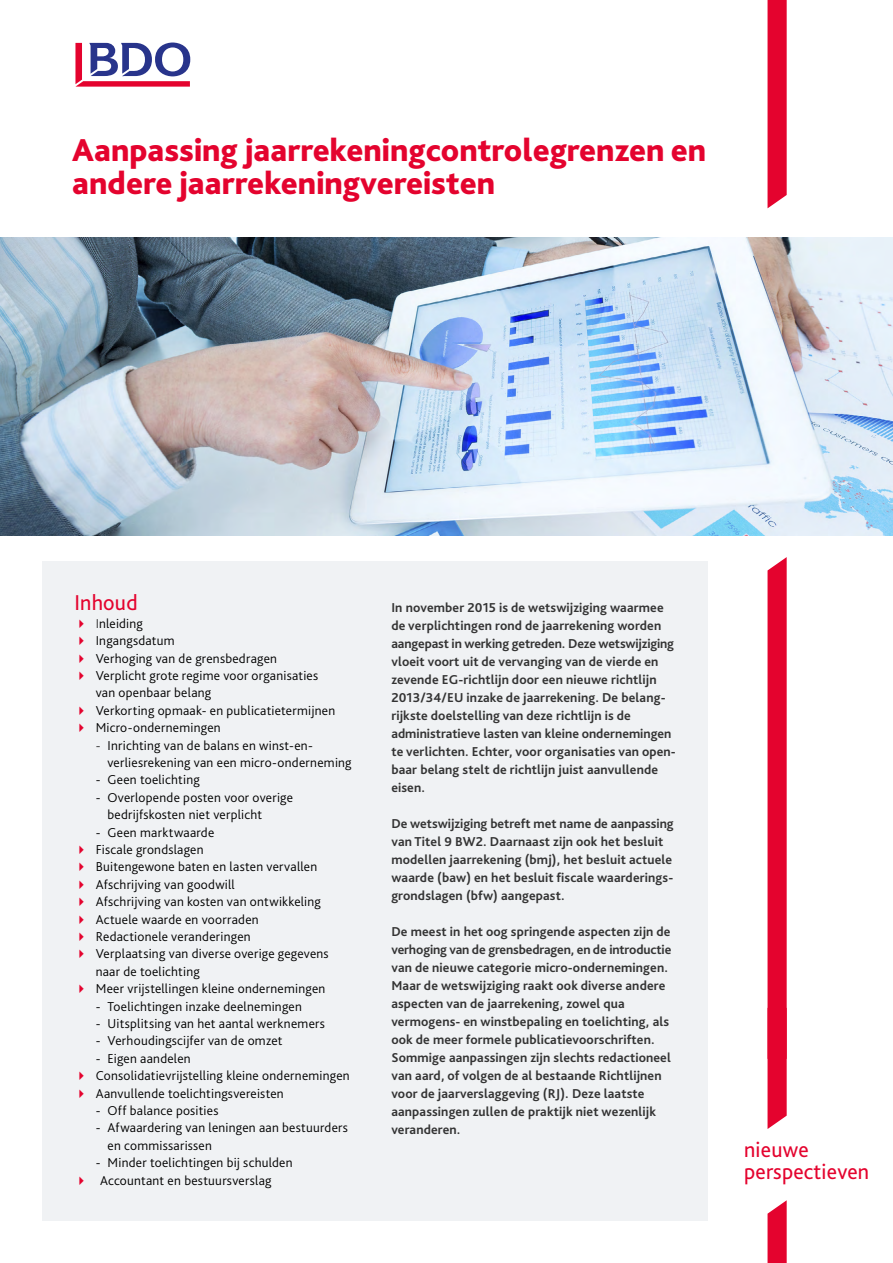
<style>
.page{position:relative;width:893px;height:1263px;background:#fff}
.page>*{position:absolute;margin:0;border:0;box-sizing:border-box;transform-origin:0 0}
.t1{font:800 33px/33px "Bliss Pro";color:#e4032e}
.t2{font:22.5px/22.5px "Bliss Pro";letter-spacing:.01em;color:#e4032e}
.t3{font:700 13.5px/18px "Bliss Pro";letter-spacing:.01em;color:#333}
.t4{font:300 13.5px/17.4px "Bliss Pro";letter-spacing:.02em;color:#000}
.s1{color:#e4032e}
.s2{color:#333}
</style>
<div class="page">
<img style="left:0;top:238px;width:893px;height:297px">
<svg style="left:75px;top:43px;width:115px;height:44px"></svg>
<div style="left:43px;top:561px;width:665px;height:659px;background:#f0f2f4"></div>
<svg style="left:767px;top:557px;width:20px;height:572px;background:#e5153d"></svg>
<svg style="left:767px;top:0;width:20px;height:208px;background:#e5153c"></svg>
<svg style="left:767px;top:1200px;width:20px;height:63px"></svg>
<h1 class="t1" style="left:72px;top:133px;width:635px">Aanpassing jaarrekeningcontrolegrenzen en andere jaarrekeningvereisten</h1>
<h2 class="t2" style="left:74px;top:591px;width:65px">Inhoud</h2>
<p class="t4" style="left:74px;top:614px;width:70px"><span class="s1">✔</span> <span class="s2">I</span>nleiding</p>
<p class="t4" style="left:74px;top:632px;width:102px"><span class="s1">✔</span> Ingangsdatum</p>
<p class="t4" style="left:74px;top:649px;width:204px"><span class="s1">✔</span> Verhoging van de grensbedragen</p>
<p class="t4" style="left:96px;top:666px;width:224px;text-indent:-21px"><span class="s1">✔</span> Verplicht grote regime voor organisaties van openbaar belang</p>
<p class="t4" style="left:74px;top:701px;width:262px"><span class="s1">✔</span> Verkorting opmaak- en publicatietermijnen</p>
<p class="t4" style="left:74px;top:719px;width:148px"><span class="s1">✔</span> Micro-ondernemingen</p>
<p class="t4" style="left:107px;top:736px;width:246px;text-indent:-12px"><span class="s2">-</span> Inrichting van de balans en winst-en&shy;verliesrekening van een micro-onderneming</p>
<p class="t4" style="left:96px;top:771px;width:106px">- Geen toelichting</p>
<p class="t4" style="left:107px;top:788px;width:187px;text-indent:-12px">- Overlopende posten voor overige bedrijfskosten niet verplicht</p>
<p class="t4" style="left:96px;top:823px;width:120px">- Geen marktwaarde</p>
<p class="t4" style="left:74px;top:840px;width:131px"><span class="s1">✔</span> Fiscale grondslagen</p>
<p class="t4" style="left:74px;top:858px;width:244px"><span class="s1">✔</span> Buitengewone baten en lasten vervallen</p>
<p class="t4" style="left:74px;top:875px;width:162px"><span class="s1">✔</span> Afschrijving van goodwill</p>
<p class="t4" style="left:74px;top:893px;width:248px"><span class="s1">✔</span> Afschrijving van kosten van ontwikkeling</p>
<p class="t4" style="left:74px;top:910px;width:186px"><span class="s1">✔</span> Actuele waarde en voorraden</p>
<p class="t4" style="left:74px;top:927px;width:178px"><span class="s1">✔</span> Redactionele veranderingen</p>
<p class="t4" style="left:96px;top:945px;width:234px;text-indent:-21px"><span class="s1">✔</span> Verplaatsing van diverse overige gegevens naar de toelichting</p>
<p class="t4" style="left:74px;top:980px;width:252px"><span class="s1">✔</span> Meer vrijstellingen kleine ondernemingen</p>
<p class="t4" style="left:96px;top:997px;width:208px">- Toelichtingen inzake deelnemingen</p>
<p class="t4" style="left:96px;top:1014px;width:231px">- Uitsplitsing van het aantal werknemers</p>
<p class="t4" style="left:96px;top:1032px;width:188px">- Verhoudingscijfer van de omzet</p>
<p class="t4" style="left:96px;top:1049px;width:96px">- Eigen aandelen</p>
<p class="t4" style="left:75px;top:1067px;width:277px"><span class="s1">✔</span> Consolidatievrijstelling kleine ondernemingen</p>
<p class="t4" style="left:75px;top:1084px;width:211px"><span class="s1">✔</span> Aanvullende toelichtingsvereisten</p>
<p class="t4" style="left:96px;top:1101px;width:124px">- Off balance posities</p>
<p class="t4" style="left:108px;top:1119px;width:242px;text-indent:-12px">- Afwaardering van leningen aan bestuurders en commissarissen</p>
<p class="t4" style="left:96px;top:1154px;width:198px">- Minder toelichtingen bij schulden</p>
<p class="t4" style="left:75px;top:1171px;width:198px"><span class="s1">✔</span> Accountant en bestuursverslag</p>
<p class="t3" style="left:391px;top:598px;width:286px">In november 2015 is de wetswijziging waarmee de verplichtingen rond de jaarrekening worden aangepast in werking getreden. Deze wetswijziging vloeit voort uit de vervanging van de vierde en zevende EG-richtlijn door een nieuwe richtlijn 2013/34/EU inzake de jaarrekening. De belang&shy;rijkste doelstelling van deze richtlijn is de administratieve lasten van kleine ondernemingen te verlichten. Echter, voor organisaties van open&shy;baar belang stelt de richtlijn juist aanvullende eisen.</p>
<p class="t3" style="left:391px;top:814px;width:284px">De wetswijziging betreft met name de aanpassing van Titel 9 BW2. Daarnaast zijn ook het besluit modellen jaarrekening (bmj), het besluit actuele waarde (baw) en het besluit fiscale waarderings&shy;grondslagen (bfw) aangepast.</p>
<p class="t3" style="left:391px;top:922px;width:281px">De meest in het oog springende aspecten zijn de verhoging van de grensbedragen, en de introductie van de nieuwe categorie micro-ondernemingen.<br>Maar de wetswijziging raakt ook diverse andere aspecten van de jaarrekening, zowel qua vermogens- en winstbepaling en toelichting, als ook de meer formele publicatievoorschriften.<br>Sommige aanpassingen zijn slechts redactioneel van aard, of volgen de al bestaande Richtlijnen voor de jaarverslaggeving (RJ). Deze laatste aanpassingen zullen de praktijk niet wezenlijk veranderen.</p>
<h2 class="t2" style="left:744px;top:1137px;width:127px">nieuwe perspectieven</h2>
</div>
